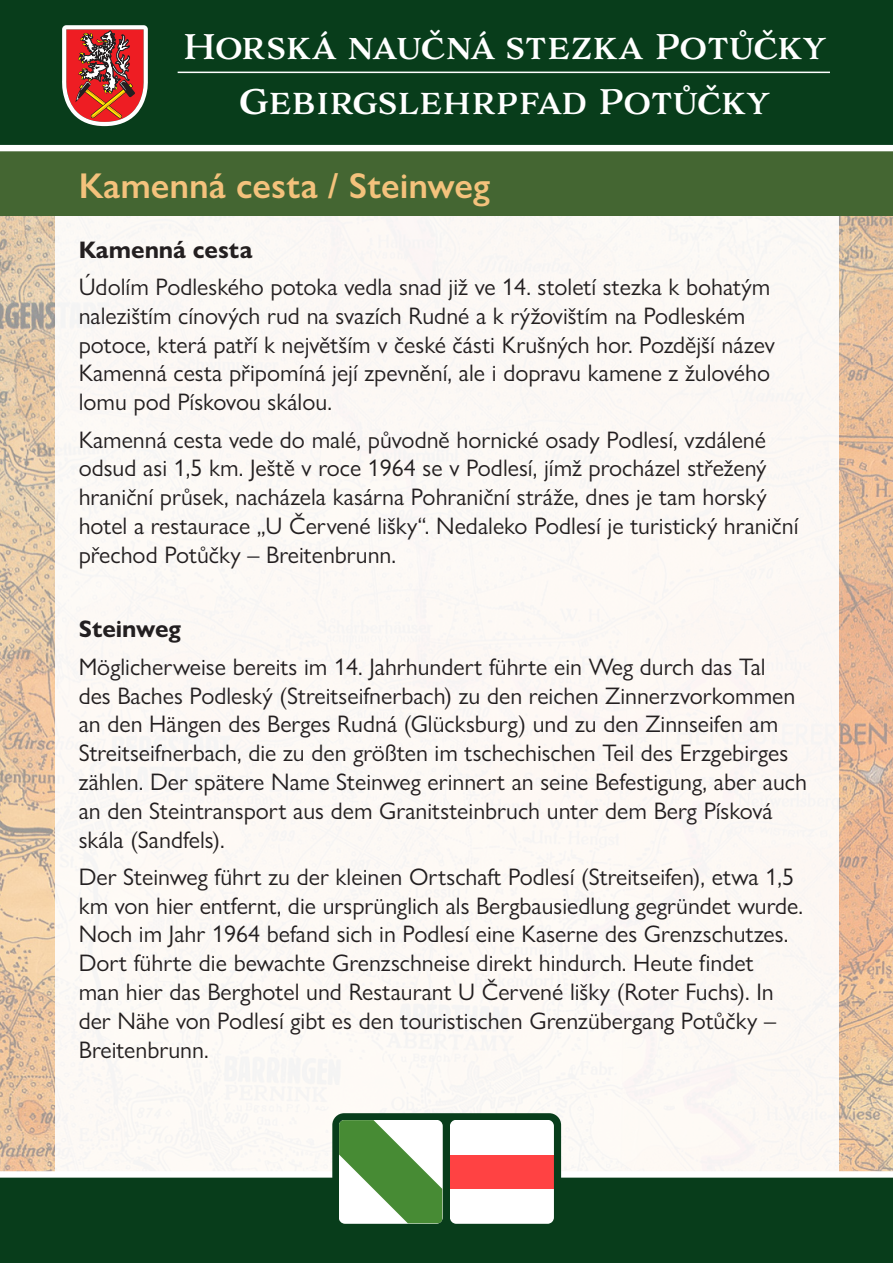
<style>
.page{position:relative;width:893px;height:1263px;background:#fff}
.page>*{position:absolute;margin:0;border:0;box-sizing:border-box;transform-origin:0 0}
.t1{font:600 36px "Gill Sans Nova";color:#f4c27c}
.t2{font:33.15px "Adorn S Serif";letter-spacing:-.01em;color:#fff}
.t3{font:24px/28.8px "Gill Sans Nova";color:#231f20}
.t4{font:700 24px "Gill Sans Nova";color:#231f20}
</style>
<div class="page">
<img style="left:0;top:216px;width:893px;height:955px">
<div style="left:0;top:0;width:893px;height:148px;background:#083d1b"></div>
<hr style="left:178px;top:72px;width:652px;height:1px;background:#fff">
<div style="left:55px;top:150px;width:783px;height:1058px;background:#fcf8f5"></div>
<div style="left:0;top:1174px;width:893px;height:89px;background:#083d1b"></div>
<div style="left:0;top:148px;width:893px;height:68px;background:#446632"></div>
<div style="left:0;top:1171px;width:893px;height:6px;background:#fff"></div>
<div style="left:332px;top:1113px;width:229px;height:121px;background:#083d1b;border-radius:12px"></div>
<svg style="left:339px;top:1120px;width:103px;height:103px;background:#97bd8d"></svg>
<div style="left:450px;top:1154px;width:104px;height:35px;background:#ff4243"></div>
<div style="left:450px;top:1120px;width:104px;height:34px;background:#fff"></div>
<div style="left:450px;top:1189px;width:104px;height:35px;background:#fff"></div>
<svg style="left:62px;top:25px;width:86px;height:101px;background:#b95951"></svg>
<div style="left:0;top:145px;width:893px;height:6px;background:#fff"></div>
<p class="t2" style="left:182px;top:25px;width:646px">Horská naučná stezka Potůčky</p>
<p class="t2" style="left:238px;top:81px;width:533px">Gebirgslehrpfad Potůčky</p>
<p class="t1" style="left:79px;top:163px;width:413px">Kamenná cesta / Steinweg</p>
<p class="t4" style="left:79px;top:235px;width:175px">Kamenná cesta</p>
<p class="t3" style="left:79px;top:272px;width:698px">Údolím Podleského potoka vedla snad již ve 14. století stezka k bohatým nalezištím cínových rud na svazích Rudné a k rýžovištím na Podleském potoce, která patří k největším v české části Krušných hor. Pozdější název Kamenná cesta připomíná její zpevnění, ale i dopravu kamene z žulového lomu pod Pískovou skálou.</p>
<p class="t3" style="left:79px;top:425px;width:721px">Kamenná cesta vede do malé, původně hornické osady Podlesí, vzdálené odsud asi 1,5 km. Ještě v roce 1964 se v Podlesí, jímž procházel střežený hraniční průsek, nacházela kasárna Pohraniční stráže, dnes je tam horský hotel a restaurace „U Červené lišky“. Nedaleko Podlesí je turistický hraniční přechod Potůčky – Breitenbrunn.</p>
<p class="t4" style="left:79px;top:614px;width:104px">Steinweg</p>
<p class="t3" style="left:79px;top:652px;width:730px">Möglicherweise bereits im 14. Jahrhundert führte ein Weg durch das Tal<br>des Baches Podleský (Streitseifnerbach) zu den reichen Zinnerzvorkommen an den Hängen des Berges Rudná (Glücksburg) und zu den Zinnseifen am Streitseifnerbach, die zu den größten im tschechischen Teil des Erzgebirges zählen. Der spätere Name Steinweg erinnert an seine Befestigung, aber auch an den Steintransport aus dem Granitsteinbruch unter dem Berg Písková skála (Sandfels).</p>
<p class="t3" style="left:79px;top:862px;width:726px">Der Steinweg führt zu der kleinen Ortschaft Podlesí (Streitseifen), etwa 1,5 km von hier entfernt, die ursprünglich als Bergbausiedlung gegründet wurde.<br>Noch im Jahr 1964 befand sich in Podlesí eine Kaserne des Grenzschutzes.<br>Dort führte die bewachte Grenzschneise direkt hindurch. Heute findet<br>man hier das Berghotel und Restaurant U Červené lišky (Roter Fuchs). In der Nähe von Podlesí gibt es den touristischen Grenzübergang Potůčky – Breitenbrunn.</p>
</div>
